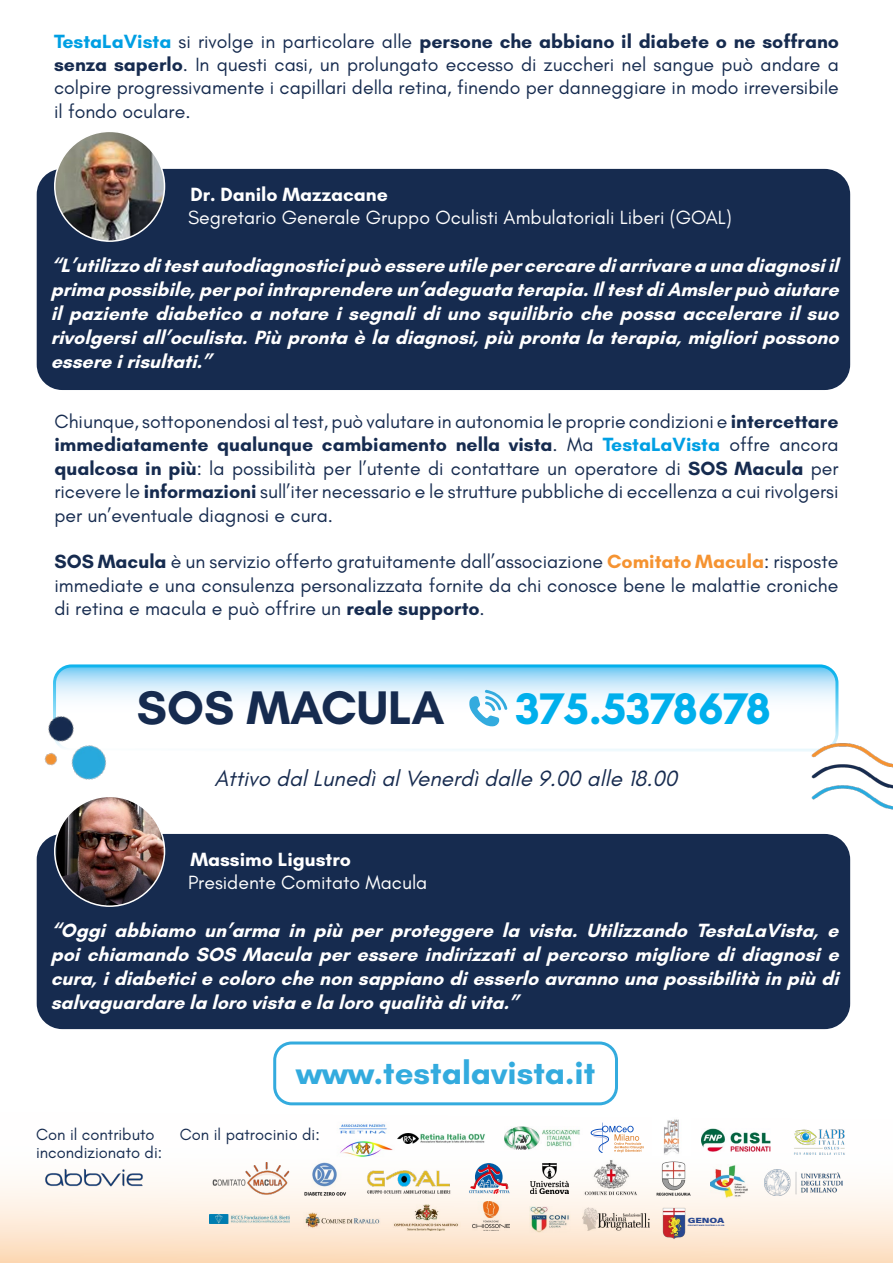
<style>
.page{position:relative;width:893px;height:1263px;background:#fff}
.page>*{position:absolute;margin:0;border:0;box-sizing:border-box;transform-origin:0 0}
.t1{font:700 48px "Glacial Indifference";color:#162b4f}
.t2{font:700 45px "Glacial Indifference";color:#00afec}
.t3{font:700 33px "Glacial Indifference";color:#33abde}
.t4{font:italic 22.5px "Glacial Indifference";color:#172b4f}
.t5{font:19.5px/23.4px "Glacial Indifference";color:#162b4f;text-align:justify}
.t6{font:italic 700 19.5px/24px "Glacial Indifference";color:#fff;text-align:justify}
.t7{font:19.5px "Glacial Indifference";color:#fff}
.t8{font:700 19.5px "Glacial Indifference";color:#fff}
.t9{font:16.5px/18px "Glacial Indifference";color:#162b4f}
.t10{font:7.5px "Acumin Variable Concept";letter-spacing:-.01em;color:#294891;scale:1.35 1}
.t11{font:1.8px "Acumin Variable Concept";color:#294891;scale:1.25 1}
.s1{font-weight:700;color:#009fe3}
.s2{font-weight:700}
.s3{font-weight:700;color:#f59331}
</style>
<div class="page">
<svg style="left:0;top:1132px;width:893px;height:131px"></svg>
<svg style="left:55px;top:666px;width:782px;height:84px"></svg>
<div style="left:53px;top:664px;width:785px;height:88px;border:3px solid #00afec;border-radius:17px"></div>
<svg style="left:469px;top:690px;width:38px;height:37px"></svg>
<img style="left:44px;top:693px;width:85px;height:87px">
<div style="left:273px;top:1041px;width:345px;height:64px;border:3px solid #33abde;border-radius:17px"></div>
<div style="left:37px;top:834px;width:813px;height:195px;background:#162b4f;border-radius:26px"></div>
<div style="left:37px;top:169px;width:813px;height:221px;background:#162b4f;border-radius:26px"></div>
<img style="left:55px;top:796px;width:110px;height:110px;border-radius:55px">
<div style="left:54px;top:796px;width:111px;height:111px;border:2px solid #fff;border-radius:50%"></div>
<img style="left:55px;top:131px;width:110px;height:110px;border-radius:55px">
<div style="left:54px;top:131px;width:111px;height:111px;border:2px solid #fff;border-radius:50%"></div>
<img style="left:799px;top:727px;width:94px;height:83px">
<img style="left:208px;top:1162px;width:85px;height:32px">
<img style="left:306px;top:1158px;width:40px;height:30px">
<img style="left:293px;top:1188px;width:63px;height:8px">
<img style="left:366px;top:1166px;width:86px;height:31px">
<div style="left:467px;top:1189px;width:44px;height:5px;background:#fef7f1;border-radius:3px"></div>
<svg style="left:469px;top:1162px;width:41px;height:32px"></svg>
<img style="left:505px;top:1126px;width:78px;height:24px">
<img style="left:530px;top:1164px;width:38px;height:30px">
<svg style="left:591px;top:1122px;width:53px;height:31px"></svg>
<img style="left:584px;top:1160px;width:54px;height:36px">
<img style="left:43px;top:1167px;width:103px;height:24px">
<img style="left:656px;top:1161px;width:35px;height:35px">
<img style="left:397px;top:1133px;width:88px;height:10px">
<img style="left:701px;top:1128px;width:71px;height:24px">
<img style="left:652px;top:1119px;width:38px;height:36px">
<img style="left:765px;top:1169px;width:78px;height:27px">
<img style="left:793px;top:1129px;width:53px;height:26px">
<img style="left:710px;top:1164px;width:38px;height:37px">
<img style="left:303px;top:1212px;width:77px;height:16px">
<img style="left:472px;top:1201px;width:37px;height:29px">
<img style="left:388px;top:1204px;width:72px;height:26px">
<img style="left:209px;top:1214px;width:80px;height:9px">
<img style="left:332px;top:1124px;width:63px;height:37px">
<img style="left:529px;top:1206px;width:41px;height:26px">
<img style="left:582px;top:1207px;width:63px;height:23px">
<img style="left:645px;top:1207px;width:58px;height:33px">
<p class="t5" style="left:54px;top:30px;width:786px"><span class="s1">TestaLaVista</span> si rivolge in particolare alle <span class="s2">persone che abbiano il diabete o ne soffrano senza saperlo</span>. In questi casi, un prolungato eccesso di zuccheri nel sangue può andare a colpire progressivamente i capillari della retina, finendo per danneggiare in modo irreversibile il fondo oculare.</p>
<p class="t8" style="left:190px;top:182px;width:199px">Dr. Danilo Mazzacane</p>
<p class="t7" style="left:188px;top:207px;width:545px">Segretario Generale Gruppo Oculisti Ambulatoriali Liberi (GOAL)</p>
<p class="t6" style="left:51px;top:253px;width:795px">“L’utilizzo ditestautodiagnosticipuò essere utile percercare diarrivare a una diagnosiil prima possibile,perpoiintraprendere un’adeguata terapia.IltestdiAmslerpuò aiutare il paziente diabetico a notare i segnali di uno squilibrio che possa accelerare il suo rivolgersiall’oculista.Piùpronta è la diagnosi,piùpronta la terapia,miglioripossono essere irisultati.”</p>
<p class="t5" style="left:54px;top:410px;width:786px">Chiunque, sottoponendosi al test, può valutare in autonomia le proprie condizioni e <span class="s2">intercettare immediatamente qualunque cambiamento nella vista</span>. Ma <span class="s1">TestaLaVista</span> offre ancora <span class="s2">qualcosa in più</span>: la possibilità per l’utente di contattare un operatore di <span class="s2">SOS Macula</span> per ricevere le <span class="s2">informazioni</span> sull’iter necessario e le strutture pubbliche di eccellenza a cui rivolgersi per un’eventuale diagnosi e cura.</p>
<p class="t5" style="left:54px;top:550px;width:785px"><span class="s2">SOS Macula</span> è un servizio offerto gratuitamente dall’associazione <span class="s3">Comitato Macula</span>: risposte immediate e una consulenza personalizzata fornite da chi conosce bene le malattie croniche di retina e macula e può offrire un <span class="s2">reale supporto</span>.</p>
<h1 class="t1" style="left:137px;top:677px;width:309px">SOS MACULA</h1>
<h2 class="t2" style="left:516px;top:681px;width:257px">375.5378678</h2>
<p class="t4" style="left:214px;top:766px;width:470px">Attivo dalLunedìalVenerdìdalle 9.00 alle 18.00</p>
<p class="t8" style="left:190px;top:847px;width:162px">Massimo Ligustro</p>
<p class="t7" style="left:188px;top:872px;width:241px">Presidente Comitato Macula</p>
<p class="t6" style="left:51px;top:918px;width:795px">“Oggi abbiamo un’arma in più per proteggere la vista. Utilizzando TestaLaVista, e poi chiamando SOS Macula per essere indirizzati al percorso migliore di diagnosi e cura,idiabeticie coloro che nonsappiano diesserlo avranno una possibilità inpiùdi salvaguardare la loro vista e la loro qualità divita.”</p>
<h3 class="t3" style="left:296px;top:1053px;width:301px">www.testalavista.it</h3>
<p class="t9" style="left:36px;top:1126px;width:128px">Con il contributo incondizionato di:</p>
<p class="t9" style="left:180px;top:1126px;width:141px">Con il patrocinio di:</p>
<p class="t10" style="left:688px;top:1215px;width:29px">GENOA</p>
<p class="t11" style="left:688px;top:1224px;width:31px">CRICKET AND FOOTBALL CLUB</p>
</div>
